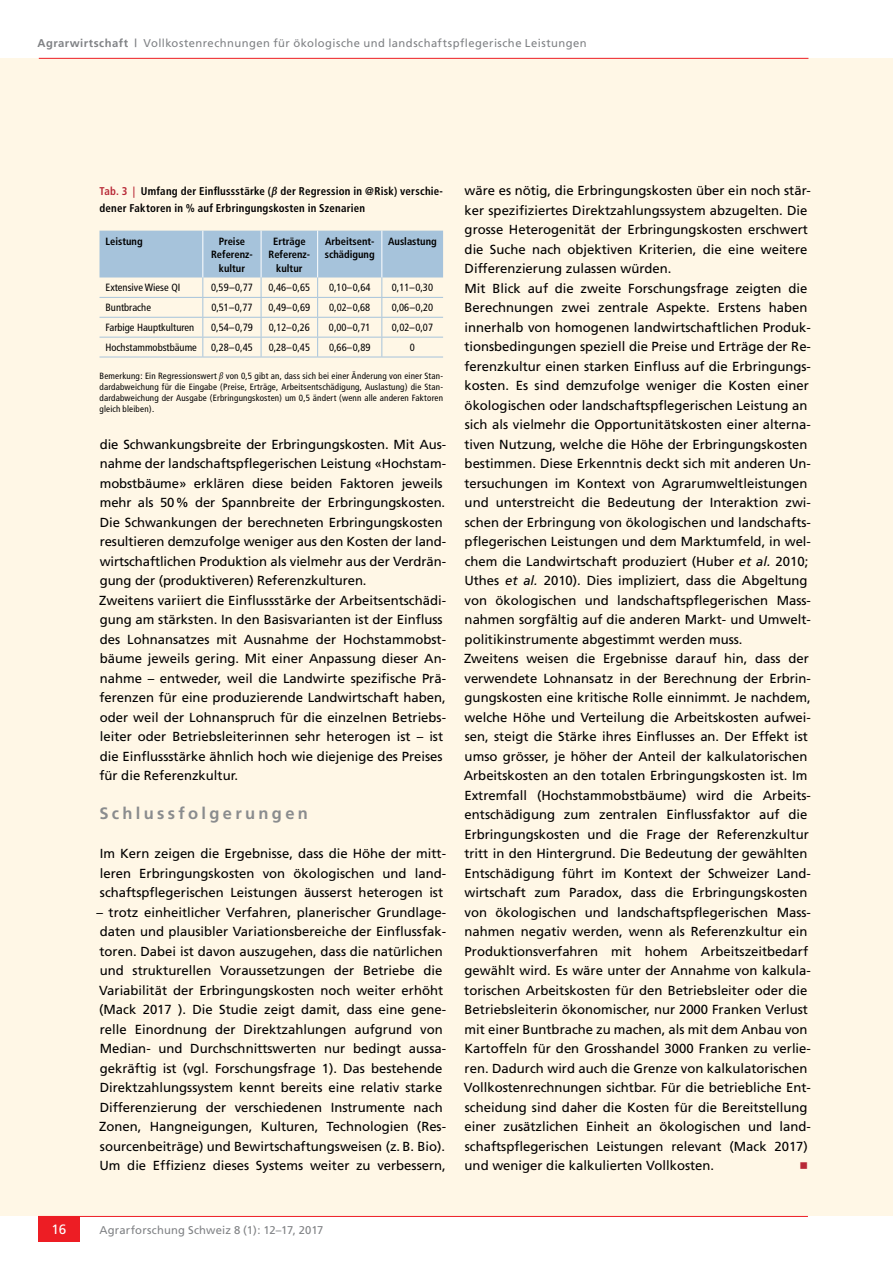
<style>
.page{position:relative;width:893px;height:1263px;background:#fff}
.page>*{position:absolute;margin:0;border:0;box-sizing:border-box;transform-origin:0 0}
.t1{font:700 16.5px "Frutiger";letter-spacing:.205em;color:#8a8c8e}
.t2{font:13.5px "Frutiger";color:#fff}
.t3{font:13.2px/19.5px "Frutiger";color:#000}
.t4{font:13.2px "Universal Newswith Comm Pi";color:#b82937}
.t5{font:700 condensed 11.25px/16.5px "Frutiger";letter-spacing:.02em;color:#000}
.t6{font:11.25px "Frutiger";letter-spacing:.04em;color:#808285}
.t7{font:11.25px "Frutiger";letter-spacing:.015em;color:#808285}
.t8{font:condensed 10.5px "Frutiger";color:#000}
.t9{font:700 condensed 10.5px/13.5px "Frutiger";color:#000;text-align:center}
.t10{font:condensed 9px/10.8px "Frutiger";letter-spacing:.02em;color:#000;text-align:justify}
.s1{font-weight:700}
.s2{color:#b82937}
.s3{font-family:"Charter";font-style:italic;font-stretch:normal}
.s4{font-style:italic}
</style>
<div class="page">
<div style="left:0;top:58px;width:893px;height:1158px;background:#fff7e6"></div>
<hr style="left:39px;top:58px;width:769px;height:1px;background:#ed1d24">
<hr style="left:38px;top:1216px;width:770px;height:1px;background:#ed1d24">
<div style="left:38px;top:1216px;width:42px;height:26px;background:#ed1d24"></div>
<svg style="left:99px;top:231px;width:344px;height:126px"></svg>
<hr style="left:99px;top:357px;width:104px;height:1px;background:#a6c3db">
<hr style="left:203px;top:357px;width:58px;height:1px;background:#a6c3db">
<hr style="left:261px;top:357px;width:57px;height:1px;background:#a6c3db">
<hr style="left:318px;top:357px;width:64px;height:1px;background:#a6c3db">
<hr style="left:382px;top:357px;width:61px;height:1px;background:#a6c3db">
<p class="t6" style="left:38px;top:36px;width:551px"><span class="s1">Agrarwirtschaft |</span> Vollkostenrechnungen für ökologische und landschaftspflegerische Leistungen</p>
<p class="t5" style="left:99px;top:183px;width:345px"><span class="s2">Tab. 3 |</span> Umfang der Einflussstärke (<span class="s3">β</span> der Regression in @Risk) verschie&shy;dener Faktoren in % auf Erbringungskosten in Szenarien</p>
<p class="t9" style="left:105px;top:234px;width:39px">Leistung</p>
<p class="t9" style="left:211px;top:234px;width:43px">Preise<br>Referenz&shy;kultur</p>
<p class="t9" style="left:268px;top:234px;width:43px">Erträge<br>Referenz&shy;kultur</p>
<p class="t9" style="left:325px;top:234px;width:51px;text-align:left">Arbeitsent&shy;schädigung</p>
<p class="t9" style="left:388px;top:234px;width:50px">Auslastung</p>
<p class="t8" style="left:105px;top:282px;width:76px">Extensive Wiese QI</p>
<p class="t8" style="left:211px;top:282px;width:43px">0,59–0,77</p>
<p class="t8" style="left:269px;top:282px;width:43px">0,46–0,65</p>
<p class="t8" style="left:329px;top:282px;width:43px">0,10–0,64</p>
<p class="t8" style="left:392px;top:282px;width:43px">0,11–0,30</p>
<p class="t8" style="left:105px;top:301px;width:47px">Buntbrache</p>
<p class="t8" style="left:211px;top:301px;width:43px">0,51–0,77</p>
<p class="t8" style="left:269px;top:301px;width:43px">0,49–0,69</p>
<p class="t8" style="left:329px;top:301px;width:43px">0,02–0,68</p>
<p class="t8" style="left:392px;top:301px;width:43px">0,06–0,20</p>
<p class="t8" style="left:105px;top:321px;width:90px">Farbige Hauptkulturen</p>
<p class="t8" style="left:211px;top:321px;width:43px">0,54–0,79</p>
<p class="t8" style="left:269px;top:321px;width:43px">0,12–0,26</p>
<p class="t8" style="left:329px;top:321px;width:43px">0,00–0,71</p>
<p class="t8" style="left:392px;top:321px;width:43px">0,02–0,07</p>
<p class="t8" style="left:105px;top:341px;width:93px">Hochstammobstbäume</p>
<p class="t8" style="left:211px;top:341px;width:43px">0,28–0,45</p>
<p class="t8" style="left:269px;top:341px;width:43px">0,28–0,45</p>
<p class="t8" style="left:329px;top:341px;width:43px">0,66–0,89</p>
<p class="t8" style="left:410px;top:341px;width:7px">0</p>
<p class="t10" style="left:99px;top:371px;width:345px">Bemerkung: Ein Regressionswert <span class="s3">β</span> von 0,5 gibt an, dass sich bei einer Änderung von einer Stan&shy;dardabweichung für die Eingabe (Preise, Erträge, Arbeitsentschädigung, Auslastung) die Stan&shy;dardabweichung der Ausgabe (Erbringungskosten) um 0,5 ändert (wenn alle anderen Faktoren gleich bleiben).</p>
<p class="t3" style="left:99px;top:434px;width:348px">die Schwankungsbreite der Erbringungskosten. Mit Aus&shy;nahme der landschaftspflegerischen Leistung «Hochstam&shy;mobstbäume» erklären diese beiden Faktoren jeweils mehr als 50% der Spannbreite der Erbringungskosten.<br>Die Schwankungen der berechneten Erbringungskosten resultieren demzufolge weniger aus den Kosten der land&shy;wirtschaftlichen Produktion als vielmehr aus der Verdrän&shy;gung der (produktiveren) Referenzkulturen.<br>Zweitens variiert die Einflussstärke der Arbeitsentschädi&shy;gung am stärksten. In den Basisvarianten ist der Einfluss des Lohnansatzes mit Ausnahme der Hochstammobst&shy;bäume jeweils gering. Mit einer Anpassung dieser An&shy;nahme – entweder, weil die Landwirte spezifische Prä&shy;ferenzen für eine produzierende Landwirtschaft haben, oder weil der Lohnanspruch für die einzelnen Betriebs&shy;leiter oder Betriebsleiterinnen sehr heterogen ist – ist die Einflussstärke ähnlich hoch wie diejenige des Preises für die Referenzkultur.</p>
<p class="t1" style="left:99px;top:804px;width:210px">Schlussfolgerungen</p>
<p class="t3" style="left:100px;top:844px;width:348px;text-align:justify">Im Kern zeigen die Ergebnisse, dass die Höhe der mitt&shy;leren Erbringungskosten von ökologischen und land&shy;schaftspflegerischen Leistungen äusserst heterogen ist</p>
<p class="t3" style="left:97px;top:902px;width:351px">– trotz einheitlicher Verfahren, planerischer Grundlage&shy;daten und plausibler Variationsbereiche der Einflussfak&shy;toren. Dabei ist davon auszugehen, dass die natürlichen und strukturellen Voraussetzungen der Betriebe die Variabilität der Erbringungskosten noch weiter erhöht (Mack 2017 ). Die Studie zeigt damit, dass eine gene&shy;relle Einordnung der Direktzahlungen aufgrund von Median- und Durchschnittswerten nur bedingt aussa&shy;gekräftig ist (vgl. Forschungsfrage 1). Das bestehende Direktzahlungssystem kennt bereits eine relativ starke Differenzierung der verschiedenen Instrumente nach Zonen, Hangneigungen, Kulturen, Technologien (Res&shy;sourcenbeiträge) und Bewirtschaftungsweisen (z. B. Bio).<br>Um die Effizienz dieses Systems weiter zu verbessern,</p>
<p class="t3" style="left:464px;top:181px;width:349px">wäre es nötig, die Erbringungskosten über ein noch stär&shy;ker spezifiziertes Direktzahlungssystem abzugelten. Die grosse Heterogenität der Erbringungskosten erschwert die Suche nach objektiven Kriterien, die eine weitere Differenzierung zulassen würden.<br>Mit Blick auf die zweite Forschungsfrage zeigten die Berechnungen zwei zentrale Aspekte. Erstens haben innerhalb von homogenen landwirtschaftlichen Produk&shy;tionsbedingungen speziell die Preise und Erträge der Re&shy;ferenzkultur einen starken Einfluss auf die Erbringungs&shy;kosten. Es sind demzufolge weniger die Kosten einer ökologischen oder landschaftspflegerischen Leistung an sich als vielmehr die Opportunitätskosten einer alterna&shy;tiven Nutzung, welche die Höhe der Erbringungskosten bestimmen. Diese Erkenntnis deckt sich mit anderen Un&shy;tersuchungen im Kontext von Agrarumweltleistungen und unterstreicht die Bedeutung der Interaktion zwi&shy;schen der Erbringung von ökologischen und landschafts&shy;pflegerischen Leistungen und dem Marktumfeld, in wel&shy;chem die Landwirtschaft produziert (Huber <span class="s4">et al.</span> 2010; Uthes <span class="s4">et al.</span> 2010). Dies impliziert, dass die Abgeltung von ökologischen und landschaftspflegerischen Mass&shy;nahmen sorgfältig auf die anderen Markt- und Umwelt&shy;politikinstrumente abgestimmt werden muss.<br>Zweitens weisen die Ergebnisse darauf hin, dass der verwendete Lohnansatz in der Berechnung der Erbrin&shy;gungskosten eine kritische Rolle einnimmt. Je nachdem, welche Höhe und Verteilung die Arbeitskosten aufwei&shy;sen, steigt die Stärke ihres Einflusses an. Der Effekt ist umso grösser, je höher der Anteil der kalkulatorischen Arbeitskosten an den totalen Erbringungskosten ist. Im Extremfall (Hochstammobstbäume) wird die Arbeits&shy;entschädigung zum zentralen Einflussfaktor auf die Erbringungskosten und die Frage der Referenzkultur tritt in den Hintergrund. Die Bedeutung der gewählten Entschädigung führt im Kontext der Schweizer Land&shy;wirtschaft zum Paradox, dass die Erbringungskosten von ökologischen und landschaftspflegerischen Mass&shy;nahmen negativ werden, wenn als Referenzkultur ein Produktionsverfahren mit hohem Arbeitszeitbedarf gewählt wird. Es wäre unter der Annahme von kalkula&shy;torischen Arbeitskosten für den Betriebsleiter oder die Betriebsleiterin ökonomischer, nur 2000 Franken Verlust mit einer Buntbrache zu machen, als mit dem Anbau von Kartoffeln für den Grosshandel 3000 Franken zu verlie&shy;ren. Dadurch wird auch die Grenze von kalkulatorischen Vollkostenrechnungen sichtbar. Für die betriebliche Ent&shy;scheidung sind daher die Kosten für die Bereitstellung einer zusätzlichen Einheit an ökologischen und land&shy;schaftspflegerischen Leistungen relevant (Mack 2017) und weniger die kalkulierten Vollkosten.</p>
<p class="t4" style="left:800px;top:1160px;width:9px">n</p>
<p class="t2" style="left:52px;top:1221px;width:16px">16</p>
<p class="t7" style="left:99px;top:1223px;width:226px">Agrarforschung Schweiz 8 (1): 12–17, 2017</p>
</div>
